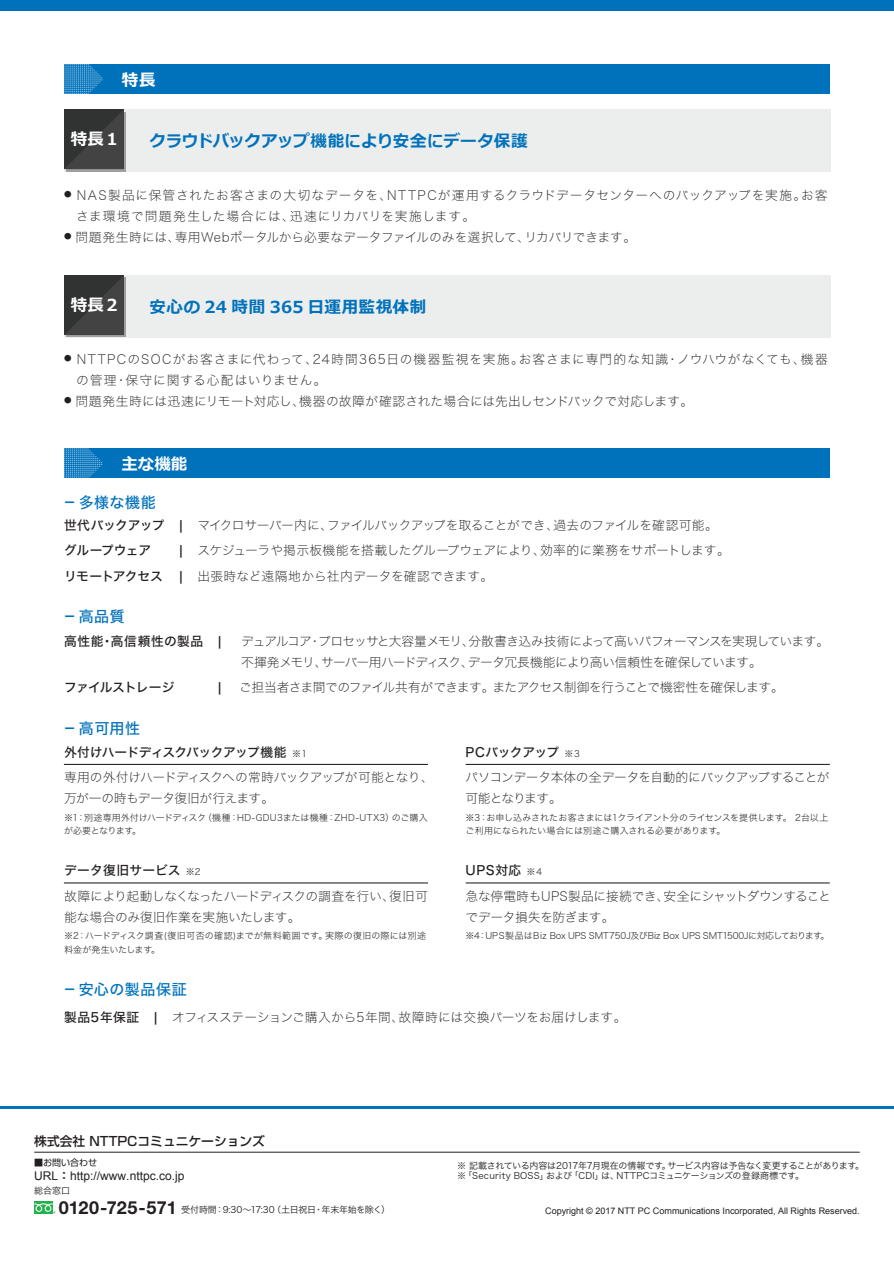
<style>
.page{position:relative;width:894px;height:1263px;background:#fff}
.page>*{position:absolute;margin:0;border:0;box-sizing:border-box;transform-origin:0 0}
.t1{font:700 16.5px "Meiryo";letter-spacing:.01em;color:#0072bc}
.t2{font:700 16.5px "Meiryo";color:#fff}
.t3{font:15px "Hira Kaku Std W5";letter-spacing:.035em;color:#0072bc;scale:.7 1}
.t4{font:12.75px/25.5px "Hira Kaku Std W1";letter-spacing:-.01em;color:#231f20}
.t5{font:12.75px/21px "Hira Kaku Std W1";letter-spacing:-.06em;color:#231f20}
.t6{font:12.75px/21px "Hira Kaku Std W1";letter-spacing:-.035em;color:#231f20}
.t7{font:12.75px/21px "Hira Kaku Std W1";letter-spacing:.065em;color:#231f20}
.t8{font:12.75px/21px "Hira Kaku Std W1";letter-spacing:-.045em;color:#231f20}
.t9{font:12.75px/21px "Hira Kaku Std W1";letter-spacing:.075em;color:#231f20}
.t10{font:12.75px/21px "Hira Kaku Std W1";letter-spacing:-.03em;color:#231f20}
.t11{font:12.75px "Hira Kaku Std W5";letter-spacing:-.045em;color:#231f20}
.t12{font:500 12.75px "Shin Go Pro";color:#231f20}
.t13{font:12.75px "Hira Kaku Std W5";letter-spacing:.02em;color:#231f20}
.t14{font:12.75px "Hira Kaku Std W5";letter-spacing:-.04em;color:#231f20}
.t15{font:12.75px "Hira Kaku Std W5";letter-spacing:-.055em;color:#231f20}
.t16{font:12.75px "Hira Kaku Std W5";letter-spacing:-.02em;color:#231f20}
.t17{font:12px "Arial";color:#231f20}
.t18{font:9px/13.5px "Hira Kaku Std W2";letter-spacing:-.005em;color:#231f20}
.t19{font:9px/10.5px "Hira Kaku Pro W3";letter-spacing:-.03em;color:#231f20}
.t20{font:9px "Arial";color:#231f20}
.t21{font:9px/13.5px "Hira Kaku Std W2";letter-spacing:.025em;color:#231f20}
.t22{font:9px "Shin Go Pro";color:#231f20}
.s1{font-family:"Hira Kaku Std W5"}
.s2{font-family:"Hira Kaku Std W2";font-size:9px}
.s3{font-family:"Hira Kaku Pro W6"}
.s4{font-family:"Helvetica Neue";font-weight:700;font-size:18px}
</style>
<div class="page">
<div style="left:34px;top:1201px;width:19px;height:12px;background:#23b24b"></div>
<svg style="left:34px;top:1203px;width:21px;height:10px"></svg>
<hr style="left:34px;top:1151px;width:825px;height:1px;background:#231f20">
<hr style="left:0;top:1106px;width:893px;height:3px;background:#0072bc">
<div style="left:0;top:0;width:893px;height:11px;background:#0072bc"></div>
<div style="left:64px;top:275px;width:766px;height:62px;background:#eceded"></div>
<div style="left:66px;top:278px;width:60px;height:59px;background:#a09f9f"></div>
<svg style="left:64px;top:275px;width:60px;height:60px;background:#393a3a"></svg>
<div style="left:64px;top:448px;width:765px;height:30px;background:#0072bc"></div>
<svg style="left:64px;top:448px;width:38px;height:30px"></svg>
<hr style="left:64px;top:764px;width:364px;height:1px;background:#231f20">
<hr style="left:465px;top:764px;width:364px;height:1px;background:#231f20">
<hr style="left:465px;top:882px;width:364px;height:1px;background:#231f20">
<hr style="left:64px;top:882px;width:364px;height:1px;background:#231f20">
<div style="left:64px;top:110px;width:766px;height:62px;background:#eceded"></div>
<div style="left:64px;top:64px;width:765px;height:30px;background:#0072bc"></div>
<svg style="left:64px;top:64px;width:38px;height:30px"></svg>
<div style="left:66px;top:112px;width:60px;height:59px;background:#999898"></div>
<svg style="left:64px;top:110px;width:60px;height:59px;background:#393a3a"></svg>
<p class="t2" style="left:122px;top:68px;width:35px">特長</p>
<p class="t2" style="left:71px;top:127px;width:48px">特長1</p>
<p class="t1" style="left:149px;top:129px;width:379px">クラウドバックアップ機能により安全にデータ保護</p>
<p class="t7" style="left:76px;top:184px;width:753px;text-indent:-12px"><sup>●</sup> NAS製品に保管されたお客さまの大切なデータを、NTTPCが運用するクラウドデータセンターへのバックアップを実施。お客さま環境で問題発生した場合には、迅速にリカバリを実施します。</p>
<p class="t4" style="left:64px;top:224px;width:573px"><sup>●</sup> 問題発生時には、専用Webポータルから必要なデータファイルのみを選択して、リカバリできます。</p>
<p class="t2" style="left:71px;top:293px;width:48px">特長2</p>
<p class="t1" style="left:149px;top:295px;width:278px">安心の 24 時間 365 日運用監視体制</p>
<p class="t9" style="left:76px;top:348px;width:753px;text-indent:-12px"><sup>●</sup> NTTPCのSOCがお客さまに代わって、24時間365日の機器監視を実施。お客さまに専門的な知識・ノウハウがなくても、機器の管理・保守に関する心配はいりません。</p>
<p class="t4" style="left:64px;top:387px;width:630px"><sup>●</sup> 問題発生時には迅速にリモート対応し、機器の故障が確認された場合には先出しセンドバックで対応します。</p>
<p class="t2" style="left:121px;top:452px;width:67px">主な機能</p>
<p class="t3" style="left:64px;top:490px;width:132px">ー 多様な機能</p>
<p class="t4" style="left:64px;top:511px;width:667px"><span class="s1">世代バックアップ　|　</span>マイクロサーバー内に、ファイルバックアップを取ることができ、過去のファイルを確認可能。<span class="s1">グループウェア 　|　</span>スケジューラや掲示板機能を搭載したグループウェアにより、効率的に業務をサポートします。<span class="s1">リモートアクセス　|　</span>出張時など遠隔地から社内データを確認できます。</p>
<p class="t3" style="left:64px;top:605px;width:88px">ー 高品質</p>
<p class="t5" style="left:241px;top:630px;width:589px;text-indent:-177px"><span class="s1">高性能・高信頼性の製品　|　</span>デュアルコア・プロセッサと大容量メモリ、分散書き込み技術によって高いパフォーマンスを実現しています。不揮発メモリ、サーバー用ハードディスク、データ冗長機能により高い信頼性を確保しています。</p>
<p class="t8" style="left:204px;top:676px;width:581px"><span class="s1">　|　</span>ご担当者さま間でのファイル共有ができます。またアクセス制御を行うことで機密性を確保します。</p>
<p class="t15" style="left:64px;top:677px;width:112px">ファイルストレージ</p>
<p class="t3" style="left:64px;top:717px;width:110px">ー 高可用性</p>
<p class="t11" style="left:64px;top:742px;width:246px">外付けハードディスクバックアップ機能 <span class="s2">※１</span></p>
<p class="t6" style="left:64px;top:766px;width:371px">専用の外付けハードディスクへの常時バックアップが可能となり、万が一の時もデータ復旧が行えます。</p>
<p class="t18" style="left:64px;top:810px;width:365px">※1：別途専用外付けハードディスク（機種：HD-GDU3または機種：ZHD-UTX3）のご購入が必要となります。</p>
<p class="t13" style="left:64px;top:860px;width:138px">データ復旧サービス <span class="s2">※2</span></p>
<p class="t6" style="left:64px;top:885px;width:365px">故障により起動しなくなったハードディスクの調査を行い、復旧可能な場合のみ復旧作業を実施いたします。</p>
<p class="t21" style="left:64px;top:929px;width:363px">※2：ハードディスク調査(復旧可否の確認)までが無料範囲です。実際の復旧の際には別途料金が発生いたします。</p>
<p class="t3" style="left:64px;top:977px;width:176px">ー 安心の製品保証</p>
<p class="t14" style="left:465px;top:742px;width:117px">PCバックアップ <span class="s2">※３</span></p>
<p class="t8" style="left:465px;top:766px;width:365px">パソコンデータ本体の全データを自動的にバックアップすることが可能となります。</p>
<p class="t18" style="left:465px;top:810px;width:364px">※3：お申し込みされたお客さまには1クライアント分のライセンスを提供します。 2台以上ご利用になられたい場合には別途ご購入される必要があります。</p>
<p class="t16" style="left:465px;top:860px;width:80px">UPS対応 <span class="s2">※４</span></p>
<p class="t10" style="left:465px;top:885px;width:367px">急な停電時もUPS製品に接続でき、安全にシャットダウンすることでデータ損失を防ぎます。</p>
<p class="t18" style="left:465px;top:929px;width:365px">※4：UPS製品はBiz Box UPS SMT750J及びBiz Box UPS SMT1500Jに対応しております。</p>
<p class="t4" style="left:64px;top:1004px;width:564px"><span class="s1">製品5年保証　|　</span>オフィスステーションご購入から5年間、故障時には交換パーツをお届けします。</p>
<p class="t12" style="left:34px;top:1131px;width:232px">株式会社 NTTPCコミュニケーションズ</p>
<p class="t17" style="left:34px;top:1167px;width:152px">URL<span class="s3">：</span>http://www.nttpc.co.jp</p>
<p class="t22" style="left:34px;top:1154px;width:64px">■お問い合わせ</p>
<p class="t19" style="left:59px;top:1180px;width:333px;line-height:19.2px;text-indent:-24px">総合窓口<br><span class="s4">0120-725-571</span> 受付時間：9:30～17:30（土日祝日・年末年始を除く）</p>
<p class="t19" style="left:457px;top:1159px;width:408px">※ 記載されている内容は2017年7月現在の情報です。サービス内容は予告なく変更することがあります。※「Security BOSS」および「CDI」は、NTTPCコミュニケーションズの登録商標です。</p>
<p class="t20" style="left:545px;top:1204px;width:316px">Copyright © 2017 NTT PC Communications Incorporated, All Rights Reserved.</p>
</div>
